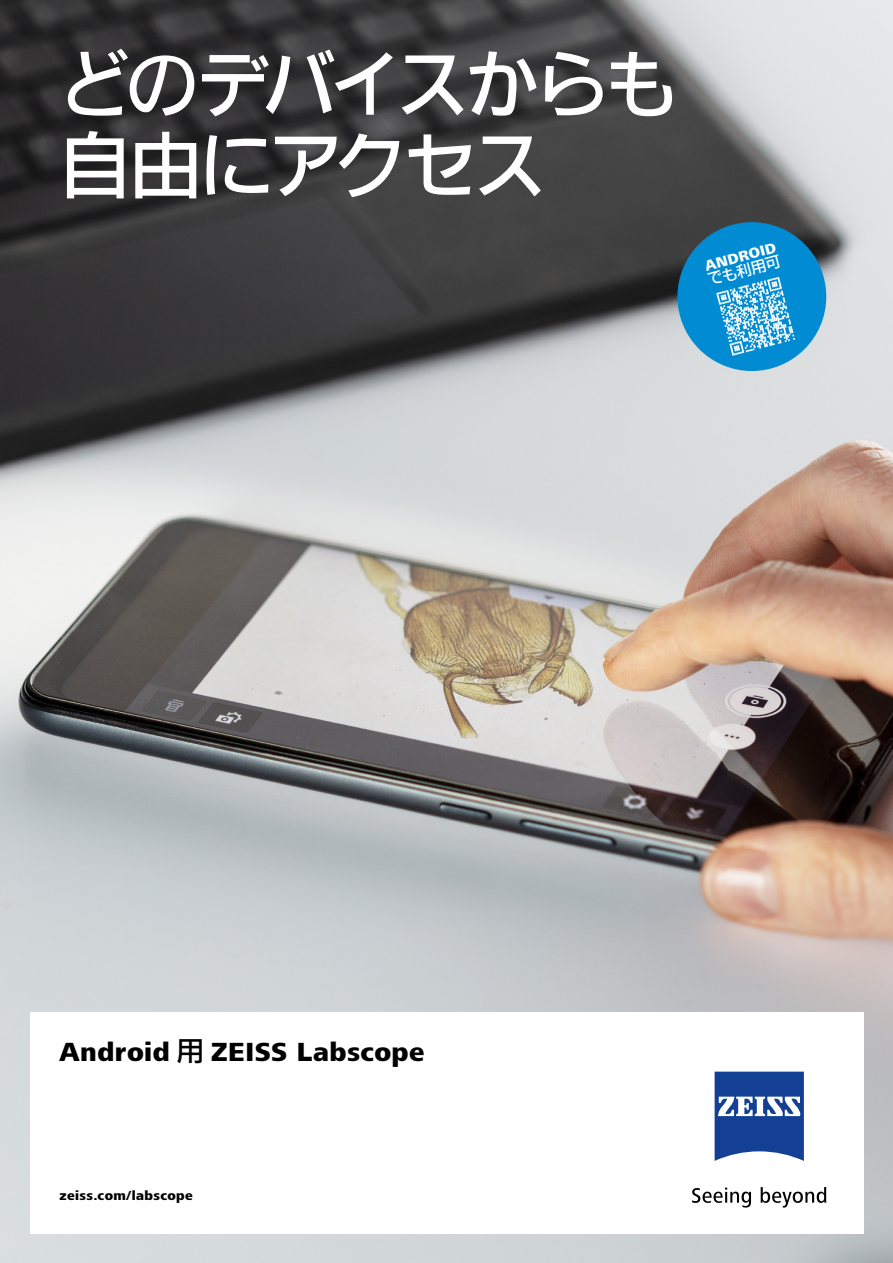
<style>
.page{position:relative;width:893px;height:1263px;background:#fff}
.page>*{position:absolute;margin:0;border:0;box-sizing:border-box;transform-origin:0 0}
.t1{font:500 72px/81px "Iwa N Go Pro";letter-spacing:-.04em;color:#fff}
.t2{font:800 27px "ZEISS Frutiger Next W1 G";letter-spacing:.015em;color:#000}
.t3{font:800 15px "ZEISS Frutiger Next W1 G";color:#fff}
.t4{font:500 15px "Iwa N Go Pro";color:#fff}
.t5{font:800 13.5px "ZEISS Frutiger Next W1 G";letter-spacing:.03em;color:#000}
.s1{font-family:"Iwa N Go Pro";font-weight:500}
</style>
<div class="page">
<img style="left:0;top:0;width:893px;height:1263px">
<div style="left:30px;top:1012px;width:833px;height:221px;background:#fff"></div>
<svg style="left:715px;top:1071px;width:89px;height:90px"></svg>
<svg style="left:692px;top:1187px;width:59px;height:20px"></svg>
<svg style="left:761px;top:1187px;width:65px;height:20px"></svg>
<div style="left:677px;top:222px;width:149px;height:149px;background:#008bd2;border-radius:50%"></div>
<svg style="left:716px;top:277px;width:79px;height:79px"></svg>
<h1 class="t1" style="left:60px;top:39px;width:619px">どのデバイスからも自由にアクセス</h1>
<p class="t3" style="left:702px;top:255px;width:75px;rotate:-15deg">ANDROID</p>
<p class="t4" style="left:705px;top:269px;width:76px;rotate:-15deg">でも利用可</p>
<p class="t2" style="left:60px;top:1033px;width:366px">Android <span class="s1">用</span> ZEISS Labscope</p>
<p class="t5" style="left:60px;top:1186px;width:135px">zeiss.com/labscope</p>
</div>
